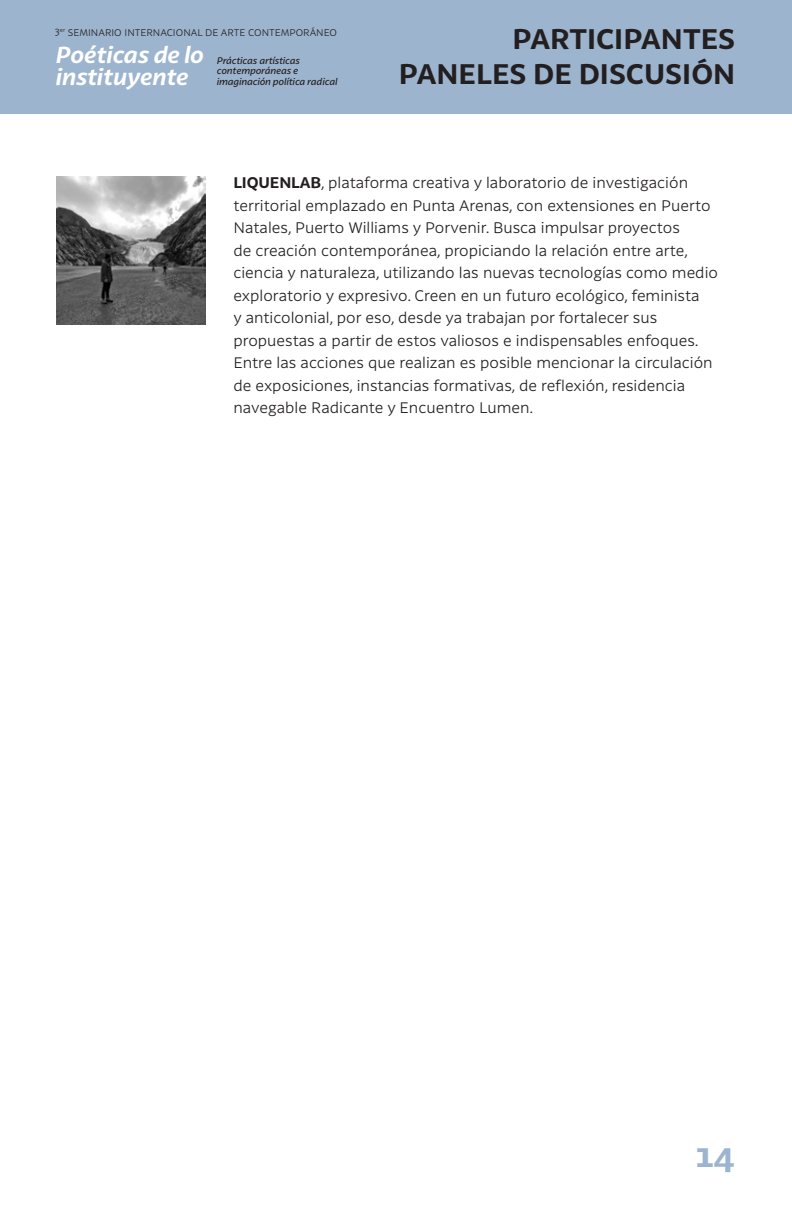
<style>
.page{position:relative;width:792px;height:1224px;background:#fff}
.page>*{position:absolute;margin:0;border:0;box-sizing:border-box;transform-origin:0 0}
.t1{font:700 34.2px "Latina Essential";color:#9cb4ce}
.t2{font:700 27.6px "Latina Essential";color:#231f20}
.t3{font:italic 700 22.4px "Latina Essential";letter-spacing:-.005em;color:#fff}
.t4{font:300 15px/22.4px "Latina Essential";color:#231f20}
.t5{font:300 9.6px "Latina Essential";color:#231f20}
.t6{font:italic 500 9.4px/10.8px "Latina Essential";color:#231f20}
.s1{font-weight:700}
</style>
<div class="page">
<div style="left:0;top:0;width:792px;height:113px;background:#9cb4ce"></div>
<img style="left:57px;top:176px;width:148px;height:149px">
<p class="t5" style="left:55px;top:27px;width:284px">3<sup>er</sup> SEMINARIO INTERNACIONAL DE ARTE CONTEMPORÁNEO</p>
<p class="t2" style="left:512px;top:23px;width:224px">PARTICIPANTES</p>
<p class="t2" style="left:399px;top:58px;width:338px">PANELES DE DISCUSIÓN</p>
<p class="t3" style="left:55px;top:41px;width:150px">Poéticas de lo</p>
<p class="t3" style="left:55px;top:64px;width:134px">instituyente</p>
<p class="t6" style="left:217px;top:55px;width:122px">Prácticas artísticas contemporáneas e imaginación política radical</p>
<p class="t4" style="left:233px;top:172px;width:486px"><span class="s1">LIQUENLAB</span>, plataforma creativa y laboratorio de investigación territorial emplazado en Punta Arenas, con extensiones en Puerto Natales, Puerto Williams y Porvenir. Busca impulsar proyectos<br>de creación contemporánea, propiciando la relación entre arte, ciencia y naturaleza, utilizando las nuevas tecnologías como medio exploratorio y expresivo. Creen en un futuro ecológico, feminista<br>y anticolonial, por eso, desde ya trabajan por fortalecer sus propuestas a partir de estos valiosos e indispensables enfoques.<br>Entre las acciones que realizan es posible mencionar la circulación de exposiciones, instancias formativas, de reflexión, residencia navegable Radicante y Encuentro Lumen.</p>
<h1 class="t1" style="left:695px;top:1135px;width:41px">14</h1>
</div>
